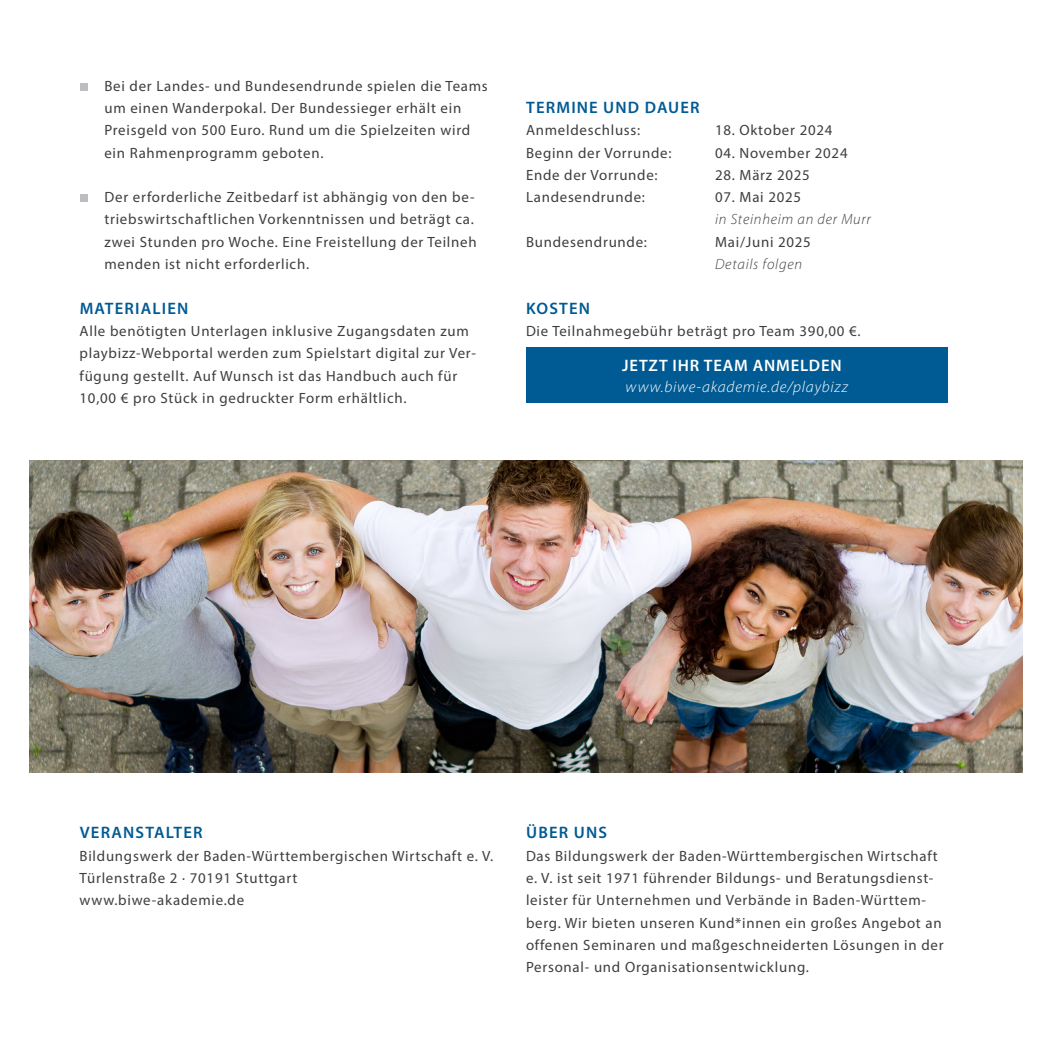
<style>
.page{position:relative;width:1052px;height:1052px;background:#fff}
.page>*{position:absolute;margin:0;border:0;box-sizing:border-box;transform-origin:0 0}
.t1{font:600 16.62px "Myriad Pro";letter-spacing:.07em;color:#005a93}
.t2{font:600 16.62px "Myriad Pro";letter-spacing:.05em;color:#fff}
.t3{font:italic 300 15.75px "Myriad Pro";letter-spacing:.05em;color:#fff}
.t4{font:14.88px/22.4px "Myriad Pro";letter-spacing:.05em;color:#3e3e3f}
.t5{font:italic 300 14.88px "Myriad Pro";letter-spacing:.05em;color:#3e3e3f}
</style>
<div class="page">
<div style="left:80px;top:83px;width:8px;height:8px;background:#bcbdc0"></div>
<div style="left:80px;top:194px;width:8px;height:8px;background:#bcbdc0"></div>
<div style="left:526px;top:347px;width:421px;height:56px;background:#005a93"></div>
<img style="left:30px;top:460px;width:992px;height:312px">
<p class="t4" style="left:104px;top:74px;width:385px">Bei der Landes- und Bundesendrunde spielen die Teams um einen Wanderpokal. Der Bundessieger erhält ein Preisgeld von 500 Euro. Rund um die Spielzeiten wird ein Rahmenprogramm geboten.</p>
<p class="t4" style="left:104px;top:186px;width:374px">Der erforderliche Zeitbedarf ist abhängig von den be&shy;triebswirtschaftlichen Vorkenntnissen und beträgt ca. zwei Stunden pro Woche. Eine Freistellung der Teilneh menden ist nicht erforderlich.</p>
<p class="t1" style="left:80px;top:297px;width:110px">MATERIALIEN</p>
<p class="t4" style="left:80px;top:320px;width:397px">Alle benötigten Unterlagen inklusive Zugangsdaten zum playbizz-Webportal werden zum Spielstart digital zur Ver&shy;fügung gestellt. Auf Wunsch ist das Handbuch auch für 10,00 € pro Stück in gedruckter Form erhältlich.</p>
<p class="t1" style="left:526px;top:97px;width:175px">TERMINE UND DAUER</p>
<p class="t4" style="left:526px;top:119px;width:116px">Anmeldeschluss:</p>
<p class="t4" style="left:715px;top:119px;width:119px">18. Oktober 2024</p>
<p class="t4" style="left:526px;top:141px;width:147px">Beginn der Vorrunde:</p>
<p class="t4" style="left:715px;top:141px;width:134px">04. November 2024</p>
<p class="t4" style="left:526px;top:163px;width:133px">Ende der Vorrunde:</p>
<p class="t4" style="left:715px;top:163px;width:96px">28. März 2025</p>
<p class="t4" style="left:526px;top:186px;width:120px">Landesendrunde:</p>
<p class="t4" style="left:715px;top:186px;width:88px">07. Mai 2025</p>
<p class="t5" style="left:715px;top:212px;width:157px">in Steinheim an der Murr</p>
<p class="t4" style="left:526px;top:230px;width:122px">Bundesendrunde:</p>
<p class="t4" style="left:715px;top:230px;width:97px">Mai/Juni 2025</p>
<p class="t5" style="left:715px;top:256px;width:89px">Details folgen</p>
<p class="t1" style="left:526px;top:297px;width:65px">KOSTEN</p>
<p class="t4" style="left:526px;top:320px;width:336px">Die Teilnahmegebühr beträgt pro Team 390,00 €.</p>
<p class="t2" style="left:622px;top:355px;width:221px">JETZT IHR TEAM ANMELDEN</p>
<p class="t3" style="left:625px;top:378px;width:224px">www.biwe-akademie.de/playbizz</p>
<p class="t1" style="left:80px;top:822px;width:124px">VERANSTALTER</p>
<p class="t4" style="left:80px;top:844px;width:415px">Bildungswerk der Baden-Württembergischen Wirtschaft e. V.<br>Türlenstraße 2 · 70191 Stuttgart<br>www.biwe-akademie.de</p>
<p class="t1" style="left:526px;top:822px;width:82px">ÜBER UNS</p>
<p class="t4" style="left:526px;top:844px;width:419px">Das Bildungswerk der Baden-Württembergischen Wirtschaft e. V. ist seit 1971 führender Bildungs- und Beratungsdienst&shy;leister für Unternehmen und Verbände in Baden-Württem&shy;berg. Wir bieten unseren Kund*innen ein großes Angebot an offenen Seminaren und maßgeschneiderten Lösungen in der Personal- und Organisationsentwicklung.</p>
</div>
